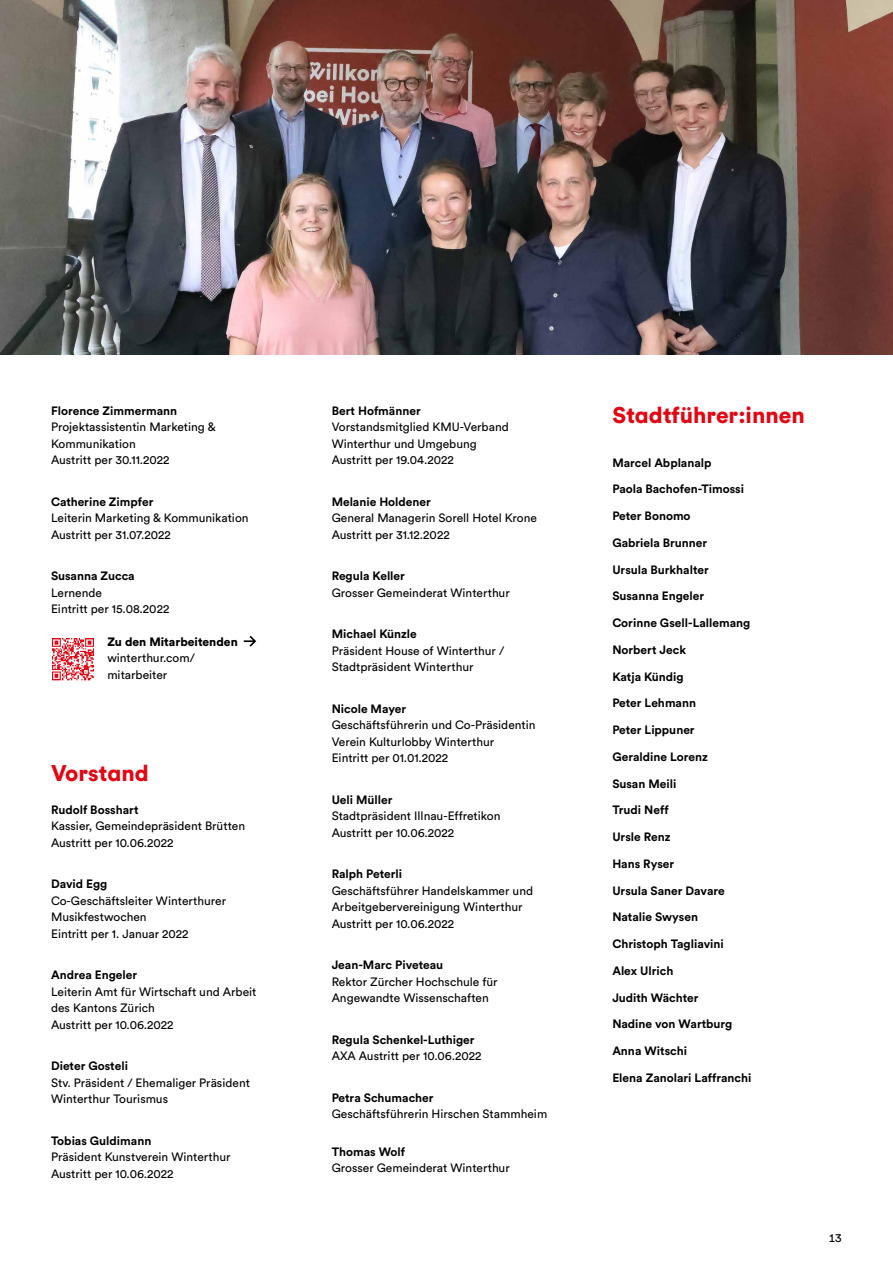
<style>
.page{position:relative;width:893px;height:1263px;background:#fff}
.page>*{position:absolute;margin:0;border:0;box-sizing:border-box;transform-origin:0 0}
.t1{font:900 22.5px "Circular Std";color:#e30613}
.t2{font:12px/16.5px "Circular Std";color:#000}
.t3{font:700 12px "Circular Std";color:#000}
.t4{font:900 12px "Circular Std";color:#000}
</style>
<div class="page">
<svg style="left:244px;top:636px;width:12px;height:11px"></svg>
<img style="left:52px;top:638px;width:42px;height:43px">
<img style="left:0;top:0;width:893px;height:354px">
<p class="t3" style="left:51px;top:403px;width:128px">Florence Zimmermann</p>
<p class="t2" style="left:51px;top:419px;width:166px">Projektassistentin Marketing &amp;<br>Kommunikation<br>Austritt per 30.11.2022</p>
<p class="t3" style="left:51px;top:494px;width:104px">Catherine Zimpfer</p>
<p class="t2" style="left:51px;top:510px;width:199px">Leiterin Marketing &amp; Kommunikation<br>Austritt per 31.07.2022</p>
<p class="t3" style="left:51px;top:568px;width:85px">Susanna Zucca</p>
<p class="t2" style="left:51px;top:584px;width:120px">Lernende<br>Eintritt per 15.08.2022</p>
<p class="t4" style="left:107px;top:633px;width:132px">Zu den Mitarbeitenden</p>
<p class="t2" style="left:107px;top:649px;width:89px">winterthur.com/ mitarbeiter</p>
<h1 class="t1" style="left:51px;top:758px;width:99px">Vorstand</h1>
<p class="t3" style="left:51px;top:802px;width:89px">Rudolf Bosshart</p>
<p class="t2" style="left:51px;top:818px;width:196px">Kassier, Gemeindepräsident Brütten<br>Austritt per 10.06.2022</p>
<p class="t3" style="left:51px;top:876px;width:58px">David Egg</p>
<p class="t2" style="left:51px;top:892px;width:177px">Co-Geschäftsleiter Winterthurer<br>Musikfestwochen<br>Eintritt per 1. Januar 2022</p>
<p class="t3" style="left:51px;top:967px;width:88px">Andrea Engeler</p>
<p class="t2" style="left:51px;top:983px;width:207px">Leiterin Amt für Wirtschaft und Arbeit des Kantons Zürich<br>Austritt per 10.06.2022</p>
<p class="t3" style="left:51px;top:1058px;width:78px">Dieter Gosteli</p>
<p class="t2" style="left:51px;top:1074px;width:200px">Stv. Präsident / Ehemaliger Präsident<br>Winterthur Tourismus</p>
<p class="t3" style="left:51px;top:1133px;width:102px">Tobias Guldimann</p>
<p class="t2" style="left:51px;top:1149px;width:181px">Präsident Kunstverein Winterthur<br>Austritt per 10.06.2022</p>
<p class="t3" style="left:332px;top:403px;width:91px">Bert Hofmänner</p>
<p class="t2" style="left:332px;top:419px;width:179px">Vorstandsmitglied KMU-Verband<br>Winterthur und Umgebung<br>Austritt per 19.04.2022</p>
<p class="t3" style="left:332px;top:494px;width:101px">Melanie Holdener</p>
<p class="t2" style="left:332px;top:510px;width:207px">General Managerin Sorell Hotel Krone<br>Austritt per 31.12.2022</p>
<p class="t3" style="left:332px;top:568px;width:75px">Regula Keller</p>
<p class="t2" style="left:332px;top:584px;width:180px">Grosser Gemeinderat Winterthur</p>
<p class="t3" style="left:332px;top:626px;width:87px">Michael Künzle</p>
<p class="t2" style="left:332px;top:642px;width:174px">Präsident House of Winterthur /<br>Stadtpräsident Winterthur</p>
<p class="t3" style="left:332px;top:701px;width:76px">Nicole Mayer</p>
<p class="t2" style="left:332px;top:717px;width:205px">Geschäftsführerin und Co-Präsidentin<br>Verein Kulturlobby Winterthur<br>Eintritt per 01.01.2022</p>
<p class="t3" style="left:332px;top:792px;width:62px">Ueli Müller</p>
<p class="t2" style="left:332px;top:808px;width:170px">Stadtpräsident Illnau-Effretikon<br>Austritt per 10.06.2022</p>
<p class="t3" style="left:332px;top:866px;width:72px">Ralph Peterli</p>
<p class="t2" style="left:332px;top:882px;width:203px">Geschäftsführer Handelskammer und<br>Arbeitgebervereinigung Winterthur<br>Austritt per 10.06.2022</p>
<p class="t3" style="left:332px;top:957px;width:113px">Jean-Marc Piveteau</p>
<p class="t2" style="left:332px;top:973px;width:167px">Rektor Zürcher Hochschule für<br>Angewandte Wissenschaften</p>
<p class="t3" style="left:332px;top:1032px;width:144px">Regula Schenkel-Luthiger</p>
<p class="t2" style="left:332px;top:1048px;width:151px">AXA Austritt per 10.06.2022</p>
<p class="t3" style="left:332px;top:1090px;width:103px">Petra Schumacher</p>
<p class="t2" style="left:332px;top:1106px;width:217px">Geschäftsführerin Hirschen Stammheim</p>
<p class="t3" style="left:332px;top:1144px;width:75px">Thomas Wolf</p>
<p class="t2" style="left:332px;top:1159px;width:180px">Grosser Gemeinderat Winterthur</p>
<h1 class="t1" style="left:612px;top:400px;width:194px">Stadtführer:innen</h1>
<p class="t3" style="left:612px;top:454px;width:101px">Marcel Abplanalp</p>
<p class="t3" style="left:612px;top:481px;width:133px">Paola Bachofen-Timossi</p>
<p class="t3" style="left:612px;top:508px;width:80px">Peter Bonomo</p>
<p class="t3" style="left:612px;top:535px;width:96px">Gabriela Brunner</p>
<p class="t3" style="left:612px;top:561px;width:98px">Ursula Burkhalter</p>
<p class="t3" style="left:612px;top:588px;width:93px">Susanna Engeler</p>
<p class="t3" style="left:612px;top:615px;width:140px">Corinne Gsell-Lallemang</p>
<p class="t3" style="left:612px;top:642px;width:75px">Norbert Jeck</p>
<p class="t3" style="left:612px;top:668px;width:73px">Katja Kündig</p>
<p class="t3" style="left:612px;top:695px;width:85px">Peter Lehmann</p>
<p class="t3" style="left:612px;top:722px;width:84px">Peter Lippuner</p>
<p class="t3" style="left:612px;top:749px;width:97px">Geraldine Lorenz</p>
<p class="t3" style="left:612px;top:775px;width:65px">Susan Meili</p>
<p class="t3" style="left:612px;top:802px;width:58px">Trudi Neff</p>
<p class="t3" style="left:612px;top:829px;width:60px">Ursle Renz</p>
<p class="t3" style="left:612px;top:856px;width:63px">Hans Ryser</p>
<p class="t3" style="left:612px;top:882px;width:114px">Ursula Saner Davare</p>
<p class="t3" style="left:612px;top:909px;width:87px">Natalie Swysen</p>
<p class="t3" style="left:612px;top:936px;width:113px">Christoph Tagliavini</p>
<p class="t3" style="left:612px;top:963px;width:63px">Alex Ulrich</p>
<p class="t3" style="left:612px;top:989px;width:88px">Judith Wächter</p>
<p class="t3" style="left:612px;top:1016px;width:122px">Nadine von Wartburg</p>
<p class="t3" style="left:612px;top:1043px;width:76px">Anna Witschi</p>
<p class="t3" style="left:612px;top:1070px;width:141px">Elena Zanolari Laffranchi</p>
<p class="t2" style="left:828px;top:1229px;width:15px">13</p>
</div>
